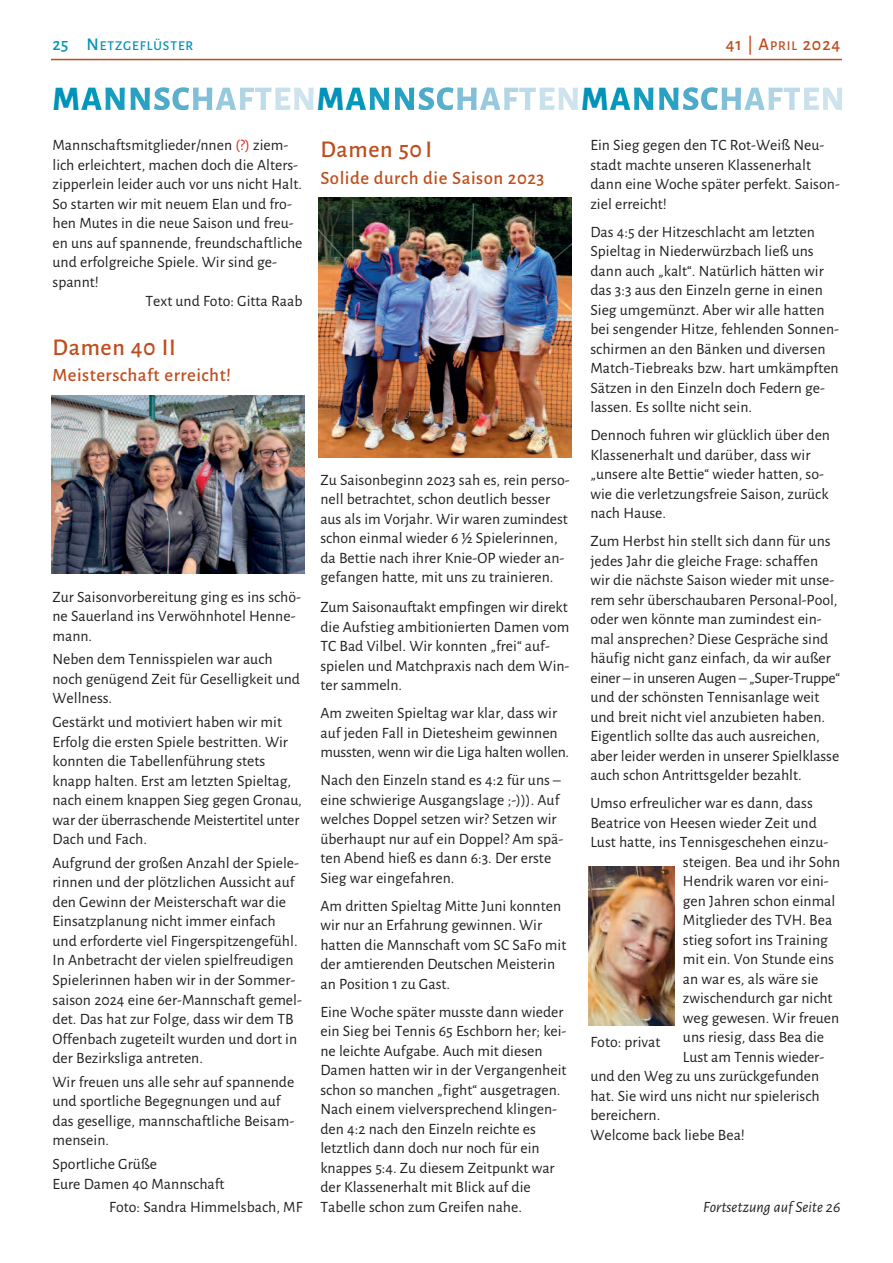
<style>
.page{position:relative;width:893px;height:1263px;background:#fff}
.page>*{position:absolute;margin:0;border:0;box-sizing:border-box;transform-origin:0 0}
.t1{font:800 34.5px "Alegreya Sans";color:#0092b8}
.t2{font:500 24px "Alegreya Sans";letter-spacing:.025em;color:#be4e1d}
.t3{font:500 18.75px "Alegreya Sans";letter-spacing:.025em;color:#be4e1d}
.t4{font:500 18px "Alegreya Sans";letter-spacing:.05em;color:#be4e1d}
.t5{font:15.75px/19.5px "Alegreya Sans";color:#231f20}
.t6{font:italic 15.75px "Alegreya Sans";color:#231f20}
.t7{font:500 13.5px "Alegreya Sans";letter-spacing:.07em;color:#0092b8}
.s1{font-size:18px}
.s2{font-size:13.5px}
.s3{color:#d8171f}
</style>
<div class="page">
<hr style="left:51px;top:59px;width:791px;height:1px;background:#be4e1d">
<svg style="left:81px;top:88px;width:44px;height:22px"></svg>
<svg style="left:131px;top:87px;width:183px;height:23px"></svg>
<svg style="left:346px;top:88px;width:43px;height:22px"></svg>
<svg style="left:395px;top:87px;width:183px;height:23px"></svg>
<svg style="left:610px;top:88px;width:43px;height:22px"></svg>
<svg style="left:659px;top:87px;width:183px;height:23px"></svg>
<img style="left:51px;top:395px;width:253px;height:179px">
<img style="left:319px;top:198px;width:253px;height:259px">
<img style="left:589px;top:866px;width:85px;height:159px">
<p class="t7" style="left:53px;top:36px;width:142px"><span class="s1">25 N</span>ETZGEFLÜSTER</p>
<p class="t4" style="left:726px;top:31px;width:116px">41 | A<span class="s2">PRIL</span> 2024</p>
<h1 class="t1" style="left:53px;top:72px;width:29px">M</h1>
<h1 class="t1" style="left:317px;top:72px;width:29px">M</h1>
<h1 class="t1" style="left:581px;top:72px;width:29px">M</h1>
<p class="t5" style="left:53px;top:135px;width:237px">Mannschaftsmitglieder/nnen <span class="s3">(?)</span> ziem-</p>
<p class="t5" style="left:53px;top:154px;width:247px">lich erleichtert, machen doch die Alters-</p>
<p class="t5" style="left:53px;top:174px;width:251px">zipperlein leider auch vor uns nicht Halt.</p>
<p class="t5" style="left:53px;top:193px;width:241px">So starten wir mit neuem Elan und fro-</p>
<p class="t5" style="left:53px;top:213px;width:243px">hen Mutes in die neue Saison und freu-</p>
<p class="t5" style="left:53px;top:232px;width:251px">en uns auf spannende, freundschaftliche</p>
<p class="t5" style="left:53px;top:252px;width:226px">und erfolgreiche Spiele. Wir sind ge-</p>
<p class="t5" style="left:53px;top:271px;width:48px">spannt!</p>
<p class="t5" style="left:145px;top:291px;width:159px">Text und Foto: Gitta Raab</p>
<h2 class="t2" style="left:53px;top:330px;width:125px">Damen 40 II</h2>
<p class="t3" style="left:53px;top:362px;width:180px">Meisterschaft erreicht!</p>
<h2 class="t2" style="left:320px;top:132px;width:113px">Damen 50I</h2>
<p class="t3" style="left:320px;top:164px;width:226px">Solide durch die Saison 2023</p>
<p class="t5" style="left:53px;top:586px;width:250px">Zur Saisonvorbereitung ging es ins schö&shy;ne Sauerland ins Verwöhnhotel Henne&shy;mann.</p>
<p class="t5" style="left:53px;top:649px;width:249px">Neben dem Tennisspielen war auch noch genügend Zeit für Geselligkeit und<br>Wellness.</p>
<p class="t5" style="left:53px;top:711px;width:251px">Gestärkt und motiviert haben wir mit Erfolg die ersten Spiele bestritten. Wir konnten die Tabellenführung stets knapp halten. Erst am letzten Spieltag, nach einem knappen Sieg gegen Gronau, war der überraschende Meistertitel unter Dach und Fach.</p>
<p class="t5" style="left:53px;top:852px;width:251px">Aufgrund der großen Anzahl der Spiele&shy;rinnen und der plötzlichen Aussicht auf den Gewinn der Meisterschaft war die Einsatzplanung nicht immer einfach und erforderte viel Fingerspitzengefühl.<br>In Anbetracht der vielen spielfreudigen Spielerinnen haben wir in der Sommer&shy;saison 2024 eine 6er-Mannschaft gemel&shy;det. Das hat zur Folge, dass wir dem TB Offenbach zugeteilt wurden und dort in der Bezirksliga antreten.</p>
<p class="t5" style="left:53px;top:1071px;width:243px">Wir freuen uns alle sehr auf spannende und sportliche Begegnungen und auf das gesellige, mannschaftliche Beisam&shy;mensein.</p>
<p class="t5" style="left:53px;top:1153px;width:174px">Sportliche Grüße<br>Eure Damen 40 Mannschaft</p>
<p class="t5" style="left:109px;top:1196px;width:195px">Foto: Sandra Himmelsbach, MF</p>
<p class="t5" style="left:320px;top:469px;width:251px">Zu Saisonbeginn 2023 sah es, rein perso&shy;nell betrachtet, schon deutlich besser aus als im Vorjahr. Wir waren zumindest schon einmal wieder 6 ½ Spielerinnen, da Bettie nach ihrer Knie-OP wieder an&shy;gefangen hatte, mit uns zu trainieren.</p>
<p class="t5" style="left:320px;top:597px;width:251px">Zum Saisonauftakt empfingen wir direkt die Aufstieg ambitionierten Damen vom TC Bad Vilbel. Wir konnten „frei“ auf&shy;spielen und Matchpraxis nach dem Win&shy;ter sammeln.</p>
<p class="t5" style="left:320px;top:703px;width:250px">Am zweiten Spieltag war klar, dass wir auf jeden Fall in Dietesheim gewinnen mussten, wenn wir die Liga halten wollen.</p>
<p class="t5" style="left:320px;top:770px;width:244px">Nach den Einzeln stand es 4:2 für uns – eine schwierige Ausgangslage ;-))). Auf welches Doppel setzen wir? Setzen wir überhaupt nur auf ein Doppel? Am spä&shy;ten Abend hieß es dann 6:3. Der erste Sieg war eingefahren.</p>
<p class="t5" style="left:320px;top:895px;width:247px">Am dritten Spieltag Mitte Juni konnten wir nur an Erfahrung gewinnen. Wir hatten die Mannschaft vom SC SaFo mit der amtierenden Deutschen Meisterin an Position 1 zu Gast.</p>
<p class="t5" style="left:320px;top:1001px;width:248px">Eine Woche später musste dann wieder ein Sieg bei Tennis 65 Eschborn her; kei&shy;ne leichte Aufgabe. Auch mit diesen Damen hatten wir in der Vergangenheit schon so manchen „fight“ ausgetragen.<br>Nach einem vielversprechend klingen&shy;den 4:2 nach den Einzeln reichte es letztlich dann doch nur noch für ein knappes 5:4. Zu diesem Zeitpunkt war der Klassenerhalt mit Blick auf die Tabelle schon zum Greifen nahe.</p>
<p class="t5" style="left:590px;top:135px;width:251px">Ein Sieg gegen den TC Rot-Weiß Neu&shy;stadt machte unseren Klassenerhalt dann eine Woche später perfekt. Saison&shy;ziel erreicht!</p>
<p class="t5" style="left:590px;top:221px;width:250px">Das 4:5 der Hitzeschlacht am letzten Spieltag in Niederwürzbach ließ uns dann auch „kalt“. Natürlich hätten wir das 3:3 aus den Einzeln gerne in einen Sieg umgemünzt. Aber wir alle hatten bei sengender Hitze, fehlenden Sonnen&shy;schirmen an den Bänken und diversen Match-Tiebreaks bzw. hart umkämpften Sätzen in den Einzeln doch Federn ge&shy;lassen. Es sollte nicht sein.</p>
<p class="t5" style="left:590px;top:425px;width:241px">Dennoch fuhren wir glücklich über den Klassenerhalt und darüber, dass wir „unsere alte Bettie“ wieder hatten, so&shy;wie die verletzungsfreie Saison, zurück nach Hause.</p>
<p class="t5" style="left:590px;top:531px;width:251px">Zum Herbst hin stellt sich dann für uns jedes Jahr die gleiche Frage: schaffen wir die nächste Saison wieder mit unse&shy;rem sehr überschaubaren Personal-Pool, oder wen könnte man zumindest ein&shy;mal ansprechen? Diese Gespräche sind häufig nicht ganz einfach, da wir außer einer – in unseren Augen – „Super-Truppe“ und der schönsten Tennisanlage weit und breit nicht viel anzubieten haben.<br>Eigentlich sollte das auch ausreichen, aber leider werden in unserer Spielklasse auch schon Antrittsgelder bezahlt.</p>
<p class="t5" style="left:590px;top:793px;width:224px">Umso erfreulicher war es dann, dass</p>
<p class="t5" style="left:590px;top:812px;width:228px">Beatrice von Heesen wieder Zeit und</p>
<p class="t5" style="left:590px;top:832px;width:239px">Lust hatte, ins Tennisgeschehen einzu-</p>
<p class="t5" style="left:683px;top:851px;width:159px">steigen. Bea und ihr Sohn</p>
<p class="t5" style="left:683px;top:871px;width:147px">Hendrik waren vor eini-</p>
<p class="t5" style="left:683px;top:890px;width:154px">gen Jahren schon einmal</p>
<p class="t5" style="left:683px;top:910px;width:151px">Mitglieder des TVH. Bea</p>
<p class="t5" style="left:683px;top:929px;width:146px">stieg sofort ins Training</p>
<p class="t5" style="left:683px;top:949px;width:152px">mit ein. Von Stunde eins</p>
<p class="t5" style="left:683px;top:968px;width:137px">an war es, als wäre sie</p>
<p class="t5" style="left:683px;top:988px;width:151px">zwischendurch gar nicht</p>
<p class="t5" style="left:683px;top:1007px;width:158px">weg gewesen. Wir freuen</p>
<p class="t5" style="left:683px;top:1027px;width:143px">uns riesig, dass Bea die</p>
<p class="t5" style="left:683px;top:1046px;width:143px">Lust am Tennis wieder-</p>
<p class="t5" style="left:590px;top:1066px;width:230px">und den Weg zu uns zurückgefunden</p>
<p class="t5" style="left:590px;top:1085px;width:231px">hat. Sie wird uns nicht nur spielerisch</p>
<p class="t5" style="left:590px;top:1105px;width:71px">bereichern.</p>
<p class="t5" style="left:590px;top:1124px;width:156px">Welcome back liebe Bea!</p>
<p class="t5" style="left:590px;top:1032px;width:72px">Foto: privat</p>
<p class="t6" style="left:703px;top:1196px;width:139px">Fortsetzung auf Seite 26</p>
</div>
